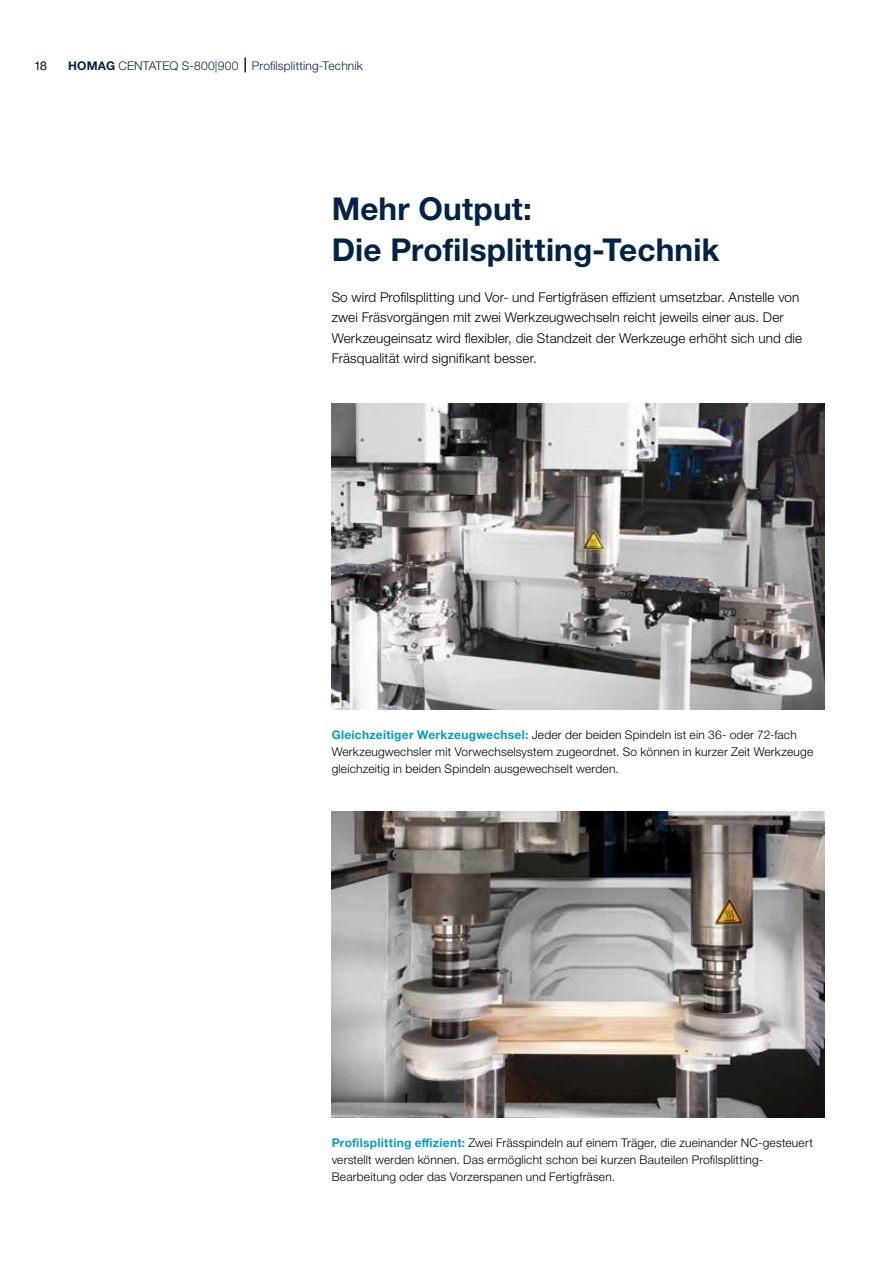
<style>
.page{position:relative;width:893px;height:1263px;background:#fff}
.page>*{position:absolute;margin:0;border:0;box-sizing:border-box;transform-origin:0 0}
.t1{font:700 31.5px/40.8px "Helvetica Neue LTW1 G";letter-spacing:.005em;color:#00234a}
.t2{font:300 13.5px/20.4px "Helvetica Neue LTW1 G";letter-spacing:.01em;color:#000}
.t3{font:300 12px/17.2px "Helvetica Neue LTW1 G";letter-spacing:.015em;color:#000}
.t4{font:300 12px "Helvetica Neue LTW1 G";letter-spacing:.015em;color:#00234a}
.s1{font-weight:700}
.s2{font-weight:700;color:#009dcc}
</style>
<div class="page">
<img style="left:332px;top:404px;width:493px;height:306px">
<img style="left:332px;top:812px;width:493px;height:306px">
<svg style="left:244px;top:58px;width:2px;height:14px"></svg>
<p class="t4" style="left:34px;top:58px;width:14px">18</p>
<p class="t4" style="left:68px;top:58px;width:296px"><span class="s1">HOMAG</span> CENTATEQ S-800|900 Profilsplitting-Technik</p>
<h1 class="t1" style="left:332px;top:188px;width:389px">Mehr Output:<br>Die Profilsplitting-Technik</h1>
<p class="t2" style="left:332px;top:287px;width:472px">So wird Profilsplitting und Vor- und Fertigfräsen effizient umsetzbar. Anstelle von zwei Fräsvorgängen mit zwei Werkzeugwechseln reicht jeweils einer aus. Der Werkzeugeinsatz wird flexibler, die Standzeit der Werkzeuge erhöht sich und die Fräsqualität wird signifikant besser.</p>
<p class="t3" style="left:332px;top:726px;width:483px"><span class="s2">Gleichzeitiger Werkzeugwechsel:</span> Jeder der beiden Spindeln ist ein 36- oder 72-fach<br>Werkzeugwechsler mit Vorwechselsystem zugeordnet. So können in kurzer Zeit Werkzeuge gleichzeitig in beiden Spindeln ausgewechselt werden.</p>
<p class="t3" style="left:332px;top:1134px;width:483px"><span class="s2">Profilsplitting effizient:</span> Zwei Frässpindeln auf einem Träger, die zueinander NC-gesteuert verstellt werden können. Das ermöglicht schon bei kurzen Bauteilen Profilsplitting-<br>Bearbeitung oder das Vorzerspanen und Fertigfräsen.</p>
</div>
